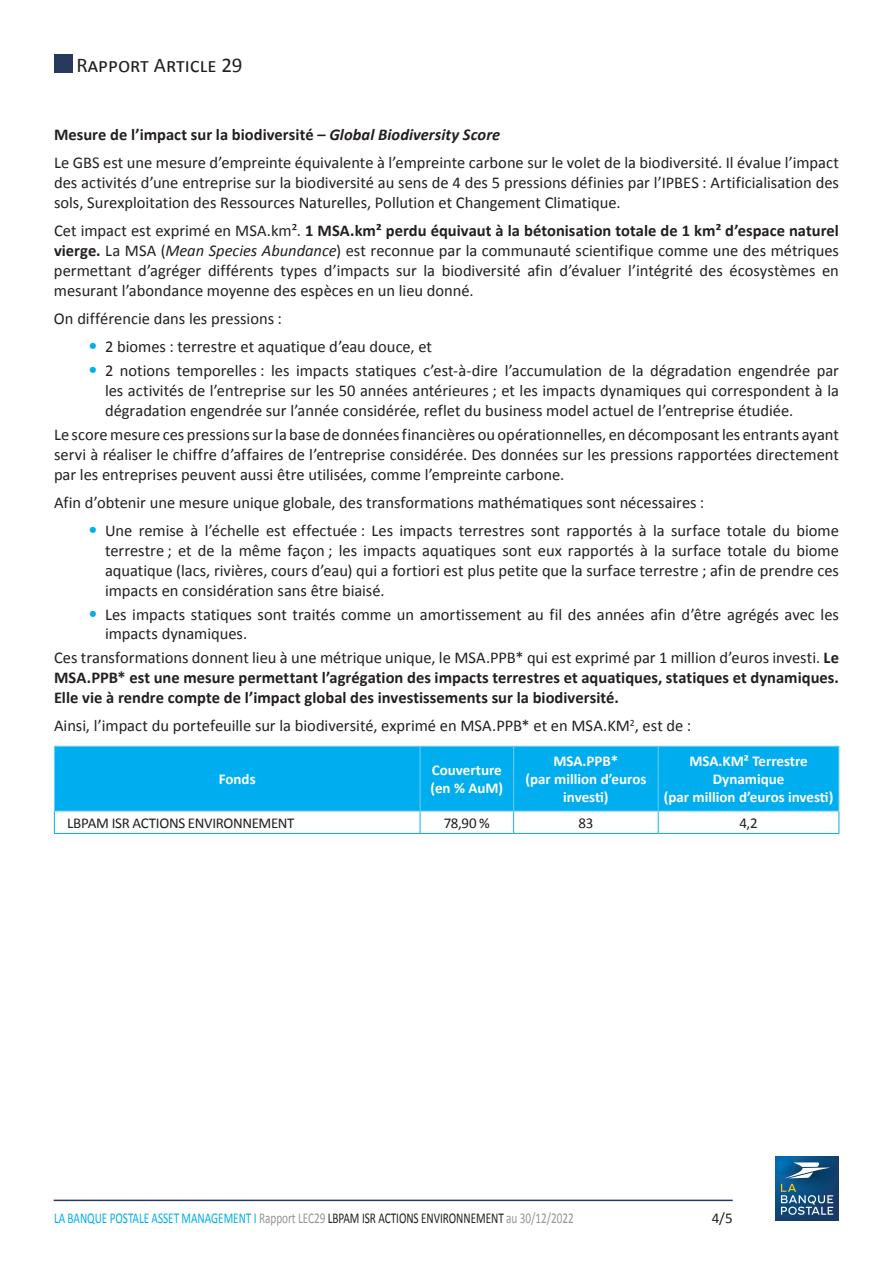
<style>
.page{position:relative;width:893px;height:1263px;background:#fff}
.page>*{position:absolute;margin:0;border:0;box-sizing:border-box;transform-origin:0 0}
.t1{font:21px "Calibri";color:#231f20}
.t2{font:16.5px/19.8px "Calibri";color:#231f20;text-align:justify}
.t3{font:700 16.5px/19.8px "Calibri";color:#231f20;text-align:justify}
.t4{font:700 15px/18px "Calibri";color:#fff;text-align:center}
.t5{font:15px "Calibri";letter-spacing:-.005em;color:#00aeef;scale:.75 1}
.t6{font:15px "Calibri";letter-spacing:-.02em;color:#231f20}
.s1{font-weight:700}
.s2{font-weight:700;font-style:italic}
.s3{font-style:italic}
.s4{font-size:19.5px;color:#00aeef}
.s5{font-weight:400}
.s6{color:#939598}
.s7{color:#231f20}
</style>
<div class="page">
<div style="left:54px;top:54px;width:19px;height:19px;background:#283960"></div>
<hr style="left:54px;top:1199px;width:679px;height:2px;background:#283960">
<svg style="left:775px;top:1192px;width:64px;height:28px"></svg>
<svg style="left:775px;top:1157px;width:64px;height:35px"></svg>
<svg style="left:781px;top:1184px;width:52px;height:31px;background:#426f91"></svg>
<svg style="left:785px;top:1162px;width:45px;height:16px"></svg>
<div style="left:55px;top:747px;width:783px;height:64px;background:#00aeef"></div>
<hr style="left:54px;top:746px;width:366px;height:1px;background:#6bcff6">
<hr style="left:54px;top:747px;width:1px;height:64px;background:#6bcff6">
<hr style="left:420px;top:746px;width:94px;height:1px;background:#6bcff6">
<hr style="left:420px;top:747px;width:1px;height:64px;background:#6bcff6">
<hr style="left:514px;top:746px;width:144px;height:1px;background:#6bcff6">
<hr style="left:513px;top:747px;width:1px;height:64px;background:#6bcff6">
<hr style="left:658px;top:746px;width:181px;height:1px;background:#6bcff6">
<hr style="left:658px;top:747px;width:1px;height:64px;background:#6bcff6">
<hr style="left:838px;top:747px;width:1px;height:64px;background:#6bcff6">
<hr style="left:54px;top:811px;width:366px;height:1px;background:#6bcff6">
<hr style="left:420px;top:811px;width:94px;height:1px;background:#6bcff6">
<hr style="left:514px;top:811px;width:144px;height:1px;background:#6bcff6">
<hr style="left:658px;top:811px;width:181px;height:1px;background:#6bcff6">
<svg style="left:54px;top:811px;width:1px;height:22px"></svg>
<svg style="left:839px;top:811px;width:1px;height:22px"></svg>
<hr style="left:54px;top:833px;width:366px;height:1px;background:#00aeef">
<hr style="left:420px;top:833px;width:94px;height:1px;background:#00aeef">
<hr style="left:514px;top:833px;width:144px;height:1px;background:#00aeef">
<hr style="left:658px;top:833px;width:181px;height:1px;background:#00aeef">
<svg style="left:420px;top:812px;width:1px;height:21px"></svg>
<svg style="left:513px;top:811px;width:1px;height:22px"></svg>
<svg style="left:658px;top:812px;width:1px;height:21px"></svg>
<p class="t1" style="left:77px;top:52px;width:168px">Rapport Article 29</p>
<p class="t2" style="left:54px;top:120px;width:786px;line-height:28.3px"><span class="s1">Mesure de l’impact sur la biodiversité –</span> <span class="s2">Global Biodiversity Score<br></span>Le GBS est une mesure d’empreinte équivalente à l’empreinte carbone sur le volet de la biodiversité. Il évalue l’impact</p>
<p class="t2" style="left:54px;top:173px;width:786px">des activités d’une entreprise sur la biodiversité au sens de 4 des 5 pressions définies par l’IPBES : Artificialisation des sols, Surexploitation des Ressources Naturelles, Pollution et Changement Climatique.</p>
<p class="t2" style="left:54px;top:221px;width:786px">Cet impact est exprimé en MSA.km². <span class="s1">1 MSA.km² perdu équivaut à la bétonisation totale de 1 km² d’espace naturel vierge.</span> La MSA (<span class="s3">Mean Species Abundance</span>) est reconnue par la communauté scientifique comme une des métriques permettant d’agréger différents types d’impacts sur la biodiversité afin d’évaluer l’intégrité des écosystèmes en mesurant l’abondance moyenne des espèces en un lieu donné.</p>
<p class="t2" style="left:54px;top:309px;width:229px">On différencie dans les pressions :</p>
<p class="t2" style="left:88px;top:337px;width:346px"><span class="s4">•</span> 2 biomes : terrestre et aquatique d’eau douce, et</p>
<p class="t2" style="left:105px;top:361px;width:735px;text-indent:-17px"><span class="s4">•</span> 2 notions temporelles : les impacts statiques c’est-à-dire l’accumulation de la dégradation engendrée par les activités de l’entreprise sur les 50 années antérieures ; et les impacts dynamiques qui correspondent à la dégradation engendrée sur l’année considérée, reflet du business model actuel de l’entreprise étudiée.</p>
<p class="t2" style="left:54px;top:425px;width:786px">Le score mesure ces pressions sur la base de données financières ou opérationnelles, en décomposant les entrants ayant servi à réaliser le chiffre d’affaires de l’entreprise considérée. Des données sur les pressions rapportées directement par les entreprises peuvent aussi être utilisées, comme l’empreinte carbone.</p>
<p class="t2" style="left:54px;top:492px;width:652px">Afin d’obtenir une mesure unique globale, des transformations mathématiques sont nécessaires :</p>
<p class="t2" style="left:105px;top:521px;width:735px;text-indent:-17px"><span class="s4">•</span> Une remise à l’échelle est effectuée : Les impacts terrestres sont rapportés à la surface totale du biome terrestre ; et de la même façon ; les impacts aquatiques sont eux rapportés à la surface totale du biome aquatique (lacs, rivières, cours d’eau) qui a fortiori est plus petite que la surface terrestre ; afin de prendre ces impacts en considération sans être biaisé.</p>
<p class="t2" style="left:105px;top:604px;width:735px;text-indent:-17px"><span class="s4">•</span> Les impacts statiques sont traités comme un amortissement au fil des années afin d’être agrégés avec les impacts dynamiques.</p>
<p class="t3" style="left:54px;top:648px;width:786px"><span class="s5">Ces transformations donnent lieu à une métrique unique, le MSA.PPB* qui est exprimé par 1 million d’euros investi.</span> Le MSA.PPB* est une mesure permettant l’agrégation des impacts terrestres et aquatiques, statiques et dynamiques.<br>Elle vie à rendre compte de l’impact global des investissements sur la biodiversité.</p>
<p class="t2" style="left:54px;top:716px;width:639px">Ainsi, l’impact du portefeuille sur la biodiversité, exprimé en MSA.PPB* et en MSA.KM<sup>2</sup>, est de :</p>
<p class="t4" style="left:219px;top:770px;width:38px">Fonds</p>
<p class="t4" style="left:430px;top:761px;width:74px;text-align:left">Couverture (en % AuM)</p>
<p class="t4" style="left:525px;top:752px;width:123px">MSA.PPB*<br>(par million d’euros investi)</p>
<p class="t4" style="left:664px;top:752px;width:171px">MSA.KM² Terrestre<br>Dynamique<br>(par million d’euros investi)</p>
<p class="t6" style="left:67px;top:813px;width:229px">LBPAM ISR ACTIONS ENVIRONNEMENT</p>
<p class="t6" style="left:444px;top:813px;width:48px">78,90 %</p>
<p class="t6" style="left:578px;top:813px;width:16px">83</p>
<p class="t6" style="left:739px;top:813px;width:20px">4,2</p>
<p class="t5" style="left:54px;top:1208px;width:694px">LA BANQUE POSTALE ASSET MANAGEMENT І <span class="s6">Rapport LEC29</span> <span class="s7">LBPAM ISR ACTIONS ENVIRONNEMENT</span> <span class="s6">au 30/12/2022</span></p>
<p class="t6" style="left:712px;top:1208px;width:22px">4/5</p>
</div>
